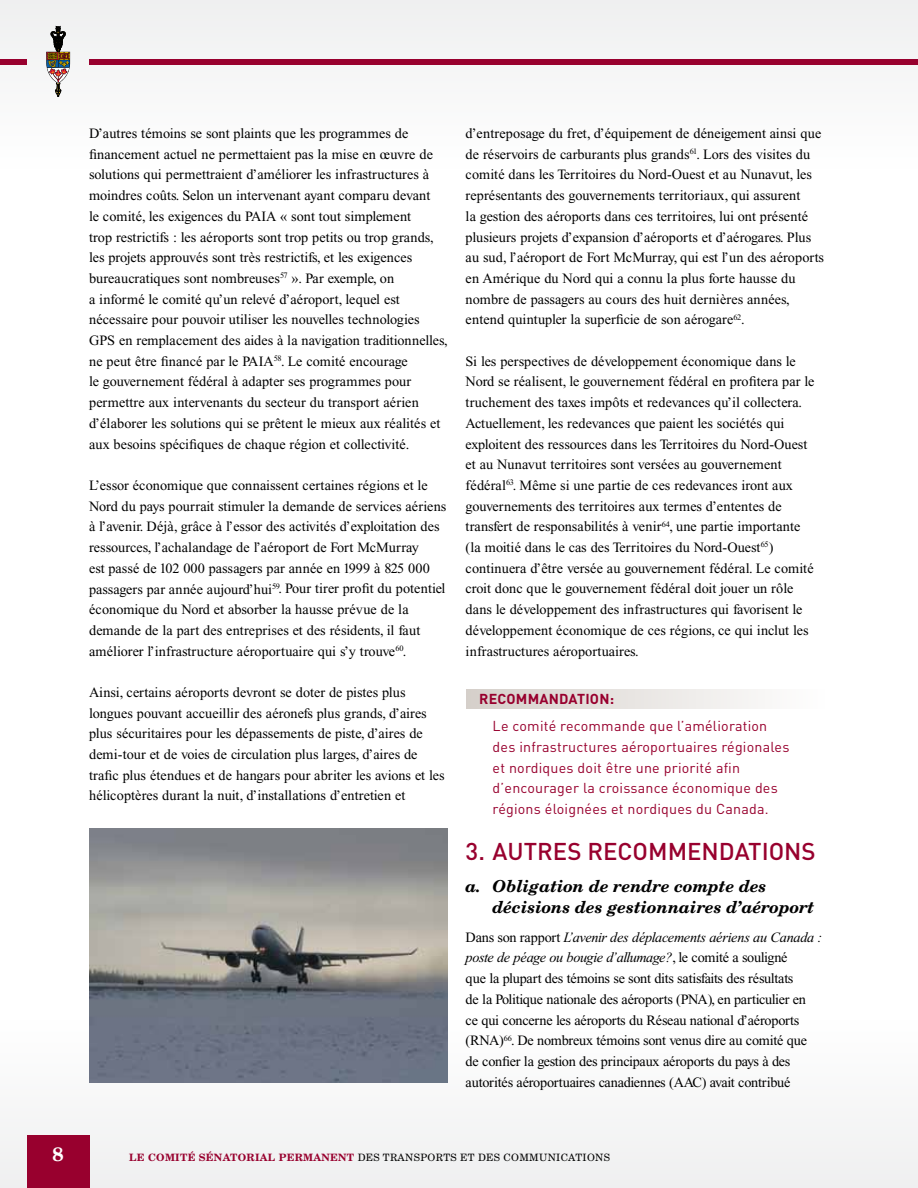
<style>
.page{position:relative;width:918px;height:1188px;background:#fff}
.page>*{position:absolute;margin:0;border:0;box-sizing:border-box;transform-origin:0 0}
.t1{font:500 24px "DIN";color:#98002e}
.t2{font:700 19.5px "New Century Schlbk LT Std";color:#fff}
.t3{font:italic 700 16.5px/21px "New Century Schlbk LT Std";color:#000}
.t4{font:14.25px/20.7px "Times New Roman";color:#000}
.t5{font:14.25px/20.7px "DIN";letter-spacing:.015em;color:#98002e}
.t6{font:700 14.25px "DIN";letter-spacing:.015em;color:#98002e}
.t7{font:10.2px "New Century Schlbk LT Std";color:#000}
.t8{font:700 10.2px "New Century Schlbk LT Std";letter-spacing:.03em;color:#98002e}
.s1{font-style:italic}
.s2{font-weight:700;color:#98002e}
</style>
<div class="page">
<div style="left:0;top:0;width:918px;height:170px;background:#f7f7f7"></div>
<div style="left:0;top:1018px;width:918px;height:170px;background:#f6f6f6"></div>
<div style="left:27px;top:1136px;width:62px;height:52px;background:#98002e"></div>
<div style="left:0;top:60px;width:27px;height:5px;background:#98002e"></div>
<div style="left:89px;top:60px;width:829px;height:5px;background:#98002e"></div>
<svg style="left:46px;top:26px;width:24px;height:71px"></svg>
<div style="left:466px;top:690px;width:359px;height:18px;background:linear-gradient(to right,#d5cfca,#fefefe)"></div>
<img style="left:89px;top:829px;width:359px;height:253px">
<p class="t4" style="left:89px;top:123px;width:360px">D’autres témoins se sont plaints que les programmes de financement actuel ne permettaient pas la mise en œuvre de solutions qui permettraient d’améliorer les infrastructures à moindres coûts. Selon un intervenant ayant comparu devant<br>le comité, les exigences du PAIA « sont tout simplement<br>trop restrictifs : les aéroports sont trop petits ou trop grands, les projets approuvés sont très restrictifs, et les exigences bureaucratiques sont nombreuses<sup>57</sup> ». Par exemple, on<br>a informé le comité qu’un relevé d’aéroport, lequel est nécessaire pour pouvoir utiliser les nouvelles technologies GPS en remplacement des aides à la navigation traditionnelles, ne peut être financé par le PAIA<sup>58</sup>. Le comité encourage<br>le gouvernement fédéral à adapter ses programmes pour permettre aux intervenants du secteur du transport aérien d’élaborer les solutions qui se prêtent le mieux aux réalités et aux besoins spécifiques de chaque région et collectivité.</p>
<p class="t4" style="left:89px;top:475px;width:359px">L’essor économique que connaissent certaines régions et le Nord du pays pourrait stimuler la demande de services aériens à l’avenir. Déjà, grâce à l’essor des activités d’exploitation des ressources, l’achalandage de l’aéroport de Fort McMurray<br>est passé de 102 000 passagers par année en 1999 à 825 000 passagers par année aujourd’hui<sup>59</sup>. Pour tirer profit du potentiel économique du Nord et absorber la hausse prévue de la demande de la part des entreprises et des résidents, il faut améliorer l’infrastructure aéroportuaire qui s’y trouve<sup>60</sup>.</p>
<p class="t4" style="left:89px;top:682px;width:357px">Ainsi, certains aéroports devront se doter de pistes plus longues pouvant accueillir des aéronefs plus grands, d’aires plus sécuritaires pour les dépassements de piste, d’aires de demi-tour et de voies de circulation plus larges, d’aires de trafic plus étendues et de hangars pour abriter les avions et les hélicoptères durant la nuit, d’installations d’entretien et</p>
<p class="t4" style="left:466px;top:123px;width:360px">d’entreposage du fret, d’équipement de déneigement ainsi que de réservoirs de carburants plus grands<sup>61</sup>. Lors des visites du comité dans les Territoires du Nord-Ouest et au Nunavut, les représentants des gouvernements territoriaux, qui assurent<br>la gestion des aéroports dans ces territoires, lui ont présenté plusieurs projets d’expansion d’aéroports et d’aérogares. Plus au sud, l’aéroport de Fort McMurray, qui est l’un des aéroports en Amérique du Nord qui a connu la plus forte hausse du nombre de passagers au cours des huit dernières années, entend quintupler la superficie de son aérogare<sup>62</sup>.</p>
<p class="t4" style="left:466px;top:351px;width:350px">Si les perspectives de développement économique dans le Nord se réalisent, le gouvernement fédéral en profitera par le truchement des taxes impôts et redevances qu’il collectera.<br>Actuellement, les redevances que paient les sociétés qui exploitent des ressources dans les Territoires du Nord-Ouest et au Nunavut territoires sont versées au gouvernement fédéral<sup>63</sup>. Même si une partie de ces redevances iront aux gouvernements des territoires aux termes d’ententes de transfert de responsabilités à venir<sup>64</sup>, une partie importante (la moitié dans le cas des Territoires du Nord-Ouest<sup>65</sup>) continuera d’être versée au gouvernement fédéral. Le comité croit donc que le gouvernement fédéral doit jouer un rôle dans le développement des infrastructures qui favorisent le développement économique de ces régions, ce qui inclut les infrastructures aéroportuaires.</p>
<p class="t6" style="left:479px;top:689px;width:136px">RECOMMANDATION:</p>
<p class="t5" style="left:493px;top:715px;width:298px">Le comité recommande que l’amélioration des infrastructures aéroportuaires régionales et nordiques doit être une priorité afin d’encourager la croissance économique des régions éloignées et nordiques du Canada.</p>
<h1 class="t1" style="left:466px;top:836px;width:74px">3. AUTRES</h1>
<h1 class="t1" style="left:587px;top:836px;width:16px">RECOMMENDATIONS</h1>
<p class="t3" style="left:493px;top:875px;width:323px;text-indent:-27px">a. Obligation de rendre compte des décisions des gestionnaires d’aéroport</p>
<p class="t4" style="left:466px;top:927px;width:358px">Dans son rapport <span class="s1">L’avenir des déplacements aériens au Canada : poste de péage ou bougie d’allumage?</span>, le comité a souligné<br>que la plupart des témoins se sont dits satisfaits des résultats<br>de la Politique nationale des aéroports (PNA), en particulier en<br>ce qui concerne les aéroports du Réseau national d’aéroports (RNA)<sup>66</sup>. De nombreux témoins sont venus dire au comité que de confier la gestion des principaux aéroports du pays à des autorités aéroportuaires canadiennes (AAC) avait contribué</p>
<h2 class="t2" style="left:53px;top:1142px;width:13px">8</h2>
<p class="t8" style="left:129px;top:1151px;width:159px">LE COMITÉ SÉNATORIAL PER</p>
<p class="t8" style="left:303px;top:1151px;width:20px">MANEN</p>
<p class="t7" style="left:347px;top:1151px;width:19px"><span class="s2">T</span> DES</p>
<p class="t7" style="left:383px;top:1151px;width:9px">TRANSPORTS</p>
<p class="t7" style="left:460px;top:1151px;width:26px">ET DES</p>
<p class="t7" style="left:504px;top:1151px;width:17px">COMMUNI</p>
<p class="t7" style="left:561px;top:1151px;width:16px">CATIONS</p>
</div>
